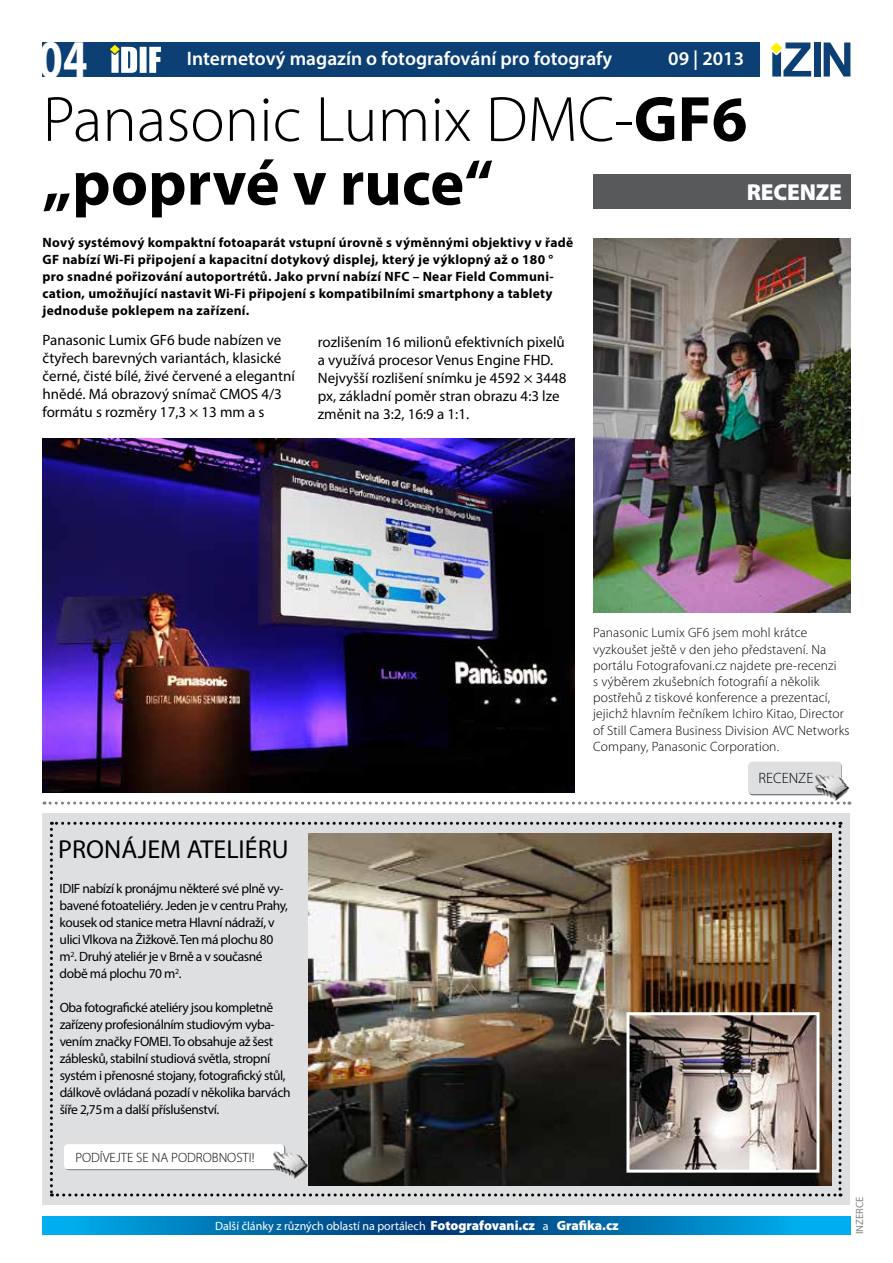
<style>
.page{position:relative;width:893px;height:1263px;background:#fff}
.page>*{position:absolute;margin:0;border:0;box-sizing:border-box;transform-origin:0 0}
.t1{font:300 64.5px "Myriad Pro";color:#000}
.t2{font:700 64.5px "Myriad Pro";color:#000}
.t3{font:700 54.9px "Myriad Pro";color:#fff;scale:.8 1}
.t4{font:26.1px "Myriad Pro";color:#000}
.t5{font:900 23.1px "Myriad Pro";letter-spacing:-.01em;color:#fff}
.t6{font:600 19.5px "Myriad Pro";color:#fff}
.t7{font:15px/18px "Myriad Pro";color:#000}
.t8{font:300 15px "Myriad Pro";color:#000}
.t9{font:13.5px/17px "Myriad Pro";letter-spacing:-.03em;color:#000}
.t10{font:300 13.5px/16.2px "Myriad Pro";letter-spacing:.01em;color:#000}
.t11{font:700 13.5px/17px "Myriad Pro";letter-spacing:.02em;color:#000}
.t12{font:900 13.5px "Myriad Pro";color:#fff}
.t13{font:12px "Myriad Pro";color:#fff}
.t14{font:10.5px "Myriad Pro";color:#808285}
.s1{font-weight:700}
</style>
<div class="page">
<div style="left:43px;top:43px;width:717px;height:34px;background:#0c3f74"></div>
<svg style="left:110px;top:45px;width:51px;height:28px"></svg>
<div style="left:814px;top:43px;width:6px;height:34px;background:#0c3f74"></div>
<svg style="left:824px;top:43px;width:26px;height:34px"></svg>
<svg style="left:770px;top:43px;width:41px;height:34px"></svg>
<svg style="left:43px;top:1216px;width:807px;height:18px;background:#0074b3"></svg>
<div style="left:593px;top:174px;width:257px;height:34px;background:#58595b"></div>
<div style="left:43px;top:813px;width:807px;height:391px;background:#dedfe0"></div>
<svg style="left:50px;top:822px;width:793px;height:374px"></svg>
<img style="left:309px;top:834px;width:522px;height:352px">
<div style="left:65px;top:1145px;width:220px;height:25px;background:#909091;border-radius:4px"></div>
<div style="left:64px;top:1144px;width:220px;height:25px;background:#fff;border-radius:4px"></div>
<img style="left:272px;top:1151px;width:37px;height:28px">
<img style="left:630px;top:1016px;width:185px;height:152px">
<div style="left:626px;top:1012px;width:193px;height:160px;border:3px solid #fff"></div>
<img style="left:593px;top:238px;width:258px;height:374px">
<img style="left:43px;top:438px;width:532px;height:355px">
<div style="left:749px;top:762px;width:93px;height:33px;background:#7c7c7e;border-radius:4px"></div>
<div style="left:748px;top:762px;width:94px;height:32px;background:#dedfe0;border-radius:4px"></div>
<img style="left:813px;top:774px;width:37px;height:27px">
<svg style="left:44px;top:801px;width:806px;height:3px"></svg>
<h2 class="t3" style="left:39px;top:23px;width:63px">04</h2>
<h3 class="t6" style="left:187px;top:46px;width:427px">Internetový magazín o fotografování pro fotografy</h3>
<h3 class="t6" style="left:668px;top:46px;width:77px">09 | 2013</h3>
<h1 class="t1" style="left:43px;top:81px;width:706px">Panasonic Lumix DMC-<span class="s1">GF6</span></h1>
<h1 class="t2" style="left:43px;top:141px;width:452px">„poprvé v ruce“</h1>
<p class="t11" style="left:43px;top:233px;width:532px">Nový systémový kompaktní fotoaparát vstupní úrovně s výměnnými objektivy v řadě GF nabízí Wi-Fi připojení a kapacitní dotykový displej, který je výklopný až o 180 ° pro snadné pořizování autoportrétů. Jako první nabízí NFC – Near Field Communi&shy;cation, umožňující nastavit Wi-Fi připojení s kompatibilními smartphony a tablety jednoduše poklepem na zařízení.</p>
<p class="t7" style="left:43px;top:331px;width:254px">Panasonic Lumix GF6 bude nabízen ve čtyřech barevných variantách, klasické černé, čisté bílé, živé červené a elegantní hnědé. Má obrazový snímač CMOS 4/3 formátu s rozměry 17,3 × 13 mm a s</p>
<p class="t7" style="left:318px;top:332px;width:250px">rozlišením 16 milionů efektivních pixelů a využívá procesor Venus Engine FHD.<br>Nejvyšší rozlišení snímku je 4592 × 3448 px, základní poměr stran obrazu 4:3 lze změnit na 3:2, 16:9 a 1:1.</p>
<h3 class="t5" style="left:747px;top:177px;width:97px">RECENZE</h3>
<h3 class="t4" style="left:58px;top:833px;width:232px">PRONÁJEM ATELIÉRU</h3>
<p class="t9" style="left:60px;top:880px;width:230px">IDIF nabízí k pronájmu některé své plně vy&shy;bavené fotoateliéry. Jeden je v centru Prahy, kousek od stanice metra Hlavní nádraží, v ulici Vlkova na Žižkově. Ten má plochu 80 m<sup>2</sup>. Druhý ateliér je v Brně a v současné době má plochu 70 m<sup>2</sup>.</p>
<p class="t9" style="left:60px;top:999px;width:232px">Oba fotografické ateliéry jsou kompletně zařízeny profesionálním studiovým vyba&shy;vením značky FOMEI. To obsahuje až šest záblesků, stabilní studiová světla, stropní systém i přenosné stojany, fotografický stůl, dálkově ovládaná pozadí v několika barvách šíře 2,75m a další příslušenství.</p>
<p class="t10" style="left:75px;top:1149px;width:181px">PODÍVEJTE SE NA PODROBNOSTI!</p>
<p class="t10" style="left:593px;top:625px;width:258px">Panasonic Lumix GF6 jsem mohl krátce vyzkoušet ještě v den jeho představení. Na portálu Fotografovani.cz najdete pre-recenzi<br>s výběrem zkušebních fotografií a několik postřehů z tiskové konference a prezentací, jejichž hlavním řečníkem Ichiro Kitao, Director of Still Camera Business Division AVC Networks Company, Panasonic Corporation.</p>
<p class="t8" style="left:759px;top:769px;width:56px">RECENZE</p>
<p class="t12" style="left:430px;top:1216px;width:106px">Fotografovani.cz</p>
<p class="t12" style="left:557px;top:1216px;width:64px">Grafika.cz</p>
<p class="t13" style="left:215px;top:1218px;width:212px">Další články z různých oblastí na portálech</p>
<p class="t13" style="left:543px;top:1218px;width:7px">a</p>
<p class="t13" style="left:610px;top:1218px;width:4px">.</p>
<p class="t14" style="left:853px;top:1234px;width:39px;rotate:-90deg">INZERCE</p>
</div>
